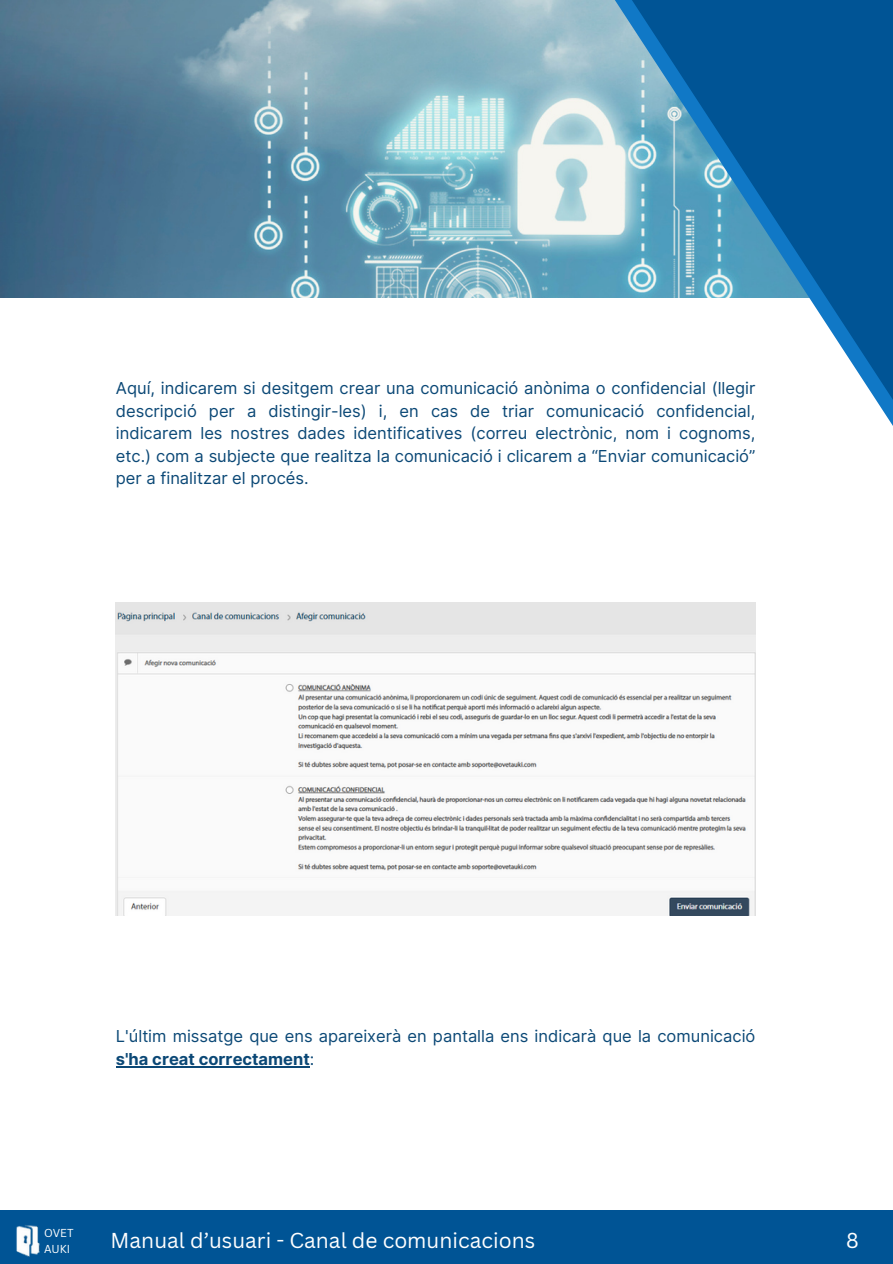
<style>
.page{position:relative;width:893px;height:1264px;background:#fff}
.page>*{position:absolute;margin:0;border:0;box-sizing:border-box;transform-origin:0 0}
.t1{font:21px "Canva Sans";color:#fff}
.t2{font:16.5px/22.5px "Inter";color:#0b4876}
.t3{font:11.25px "Canva Sans";color:#fff}
.s1{font-weight:700}
</style>
<div class="page">
<img style="left:0;top:0;width:454px;height:297px">
<svg style="left:454px;top:0;width:17px;height:298px;background:#93c1cd"></svg>
<svg style="left:471px;top:0;width:421px;height:425px"></svg>
<div style="left:0;top:1210px;width:892px;height:53px;background:#005495"></div>
<img style="left:16px;top:1225px;width:24px;height:32px">
<img style="left:116px;top:602px;width:639px;height:313px">
<hr style="left:116px;top:1066px;width:194px;height:1px;background:#0b4876">
<p class="t2" style="left:116px;top:377px;width:641px;text-align:justify">Aquí, indicarem si desitgem crear una comunicació anònima o confidencial (llegir descripció per a distingir-les) i, en cas de triar comunicació confidencial, indicarem les nostres dades identificatives (correu electrònic, nom i cognoms, etc.) com a subjecte que realitza la comunicació i clicarem a “Enviar comunicació” per a finalitzar el procés.</p>
<p class="t2" style="left:116px;top:1025px;width:641px">L'últim missatge que ens apareixerà en pantalla ens indicarà que la comunicació <span class="s1">s'ha creat correctament</span>:</p>
<h2 class="t3" style="left:44px;top:1225px;width:31px">OVET</h2>
<p class="t3" style="left:44px;top:1240px;width:28px">AUKI</p>
<p class="t1" style="left:111px;top:1225px;width:426px">Manual d’usuari - Canal de comunicacions</p>
<h2 class="t1" style="left:846px;top:1225px;width:14px">8</h2>
</div>
